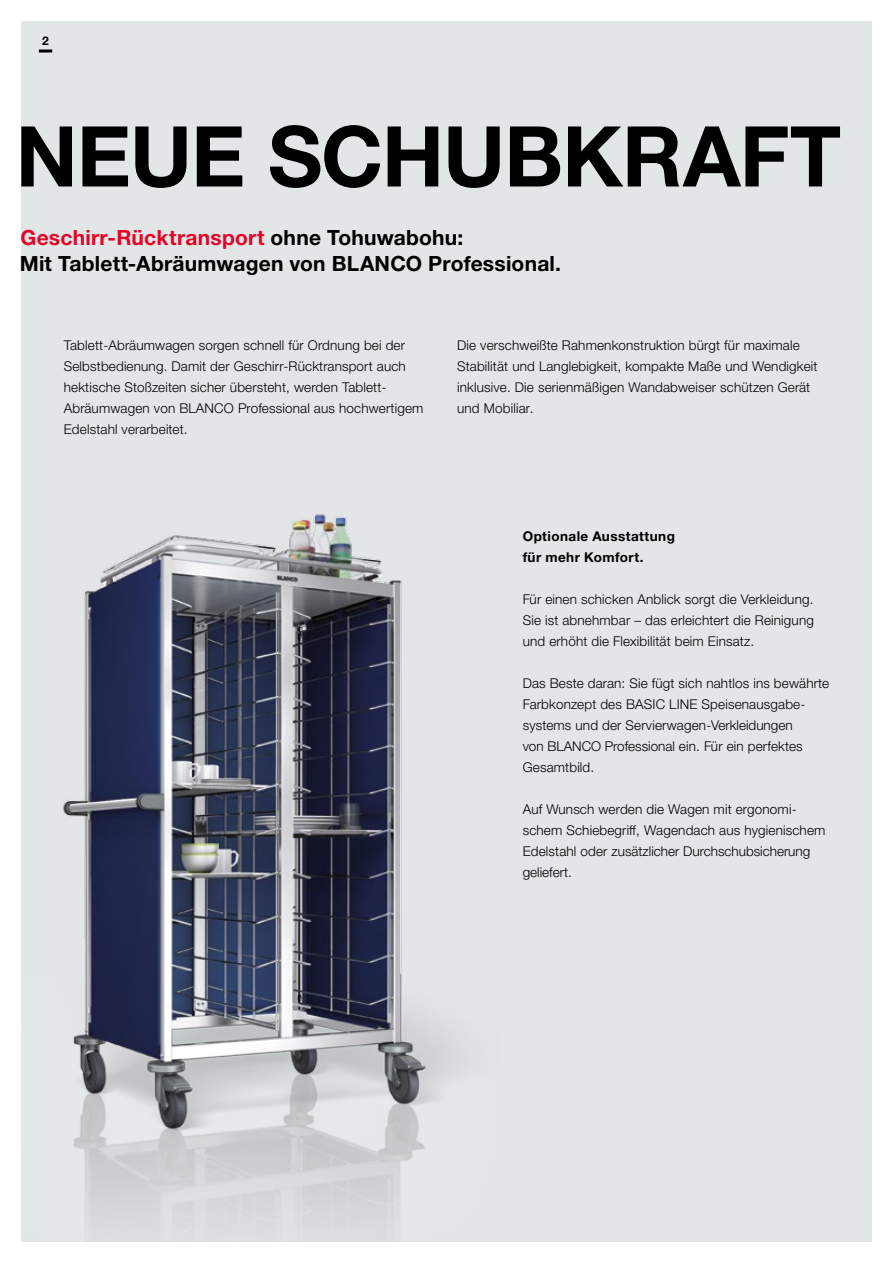
<style>
.page{position:relative;width:893px;height:1263px;background:#fff}
.page>*{position:absolute;margin:0;border:0;box-sizing:border-box;transform-origin:0 0}
.t1{font:700 84px "Helvetica Neue LTW1 G";letter-spacing:-.015em;color:#000}
.t2{font:700 21px/25.5px "Helvetica Neue LTW1 G";letter-spacing:.01em;color:#000}
.t3{font:300 13.5px/21px "Helvetica Neue LTW1 G";letter-spacing:.01em;color:#000}
.t4{font:700 13.5px/21px "Helvetica Neue LTW1 G";letter-spacing:.03em;color:#000}
.t5{font:700 12px "Helvetica Neue LTW1 G";color:#000}
.s1{color:#e40428}
</style>
<div class="page">
<div style="left:21px;top:21px;width:851px;height:1221px;background:#e2e6e7"></div>
<img style="left:63px;top:514px;width:393px;height:714px">
<svg style="left:39px;top:50px;width:13px;height:3px"></svg>
<p class="t5" style="left:42px;top:33px;width:8px">2</p>
<h1 class="t1" style="left:16px;top:105px;width:827px">NEUE SCHUBKRAFT</h1>
<h2 class="t2" style="left:20px;top:225px;width:543px"><span class="s1">Geschirr-Rücktransport</span> ohne Tohuwabohu:<br>Mit Tablett-Abräumwagen von BLANCO Professional.</h2>
<p class="t3" style="left:64px;top:334px;width:361px">Tablett-Abräumwagen sorgen schnell für Ordnung bei der Selbstbedienung. Damit der Geschirr-Rücktransport auch hektische Stoßzeiten sicher übersteht, werden Tablett-Abräumwagen von BLANCO Professional aus hochwertigem Edelstahl verarbeitet.</p>
<p class="t3" style="left:457px;top:334px;width:362px">Die verschweißte Rahmenkonstruktion bürgt für maximale Stabilität und Langlebigkeit, kompakte Maße und Wendigkeit inklusive. Die serienmäßigen Wandabweiser schützen Gerät und Mobiliar.</p>
<p class="t4" style="left:523px;top:526px;width:154px">Optionale Ausstattung für mehr Komfort.</p>
<p class="t3" style="left:523px;top:589px;width:293px;text-align:justify">Für einen schicken Anblick sorgt die Verkleidung.<br>Sie ist abnehmbar – das erleichtert die Reinigung und erhöht die Flexibilität beim Einsatz.</p>
<p class="t3" style="left:523px;top:673px;width:308px">Das Beste daran: Sie fügt sich nahtlos ins bewährte Farbkonzept des BASIC LINE Speisenausgabe&shy;systems und der Servierwagen-Verkleidungen<br>von BLANCO Professional ein. Für ein perfektes Gesamtbild.</p>
<p class="t3" style="left:523px;top:799px;width:304px">Auf Wunsch werden die Wagen mit ergonomi&shy;schem Schiebegriff, Wagendach aus hygienischem Edelstahl oder zusätzlicher Durchschubsicherung geliefert.</p>
</div>
